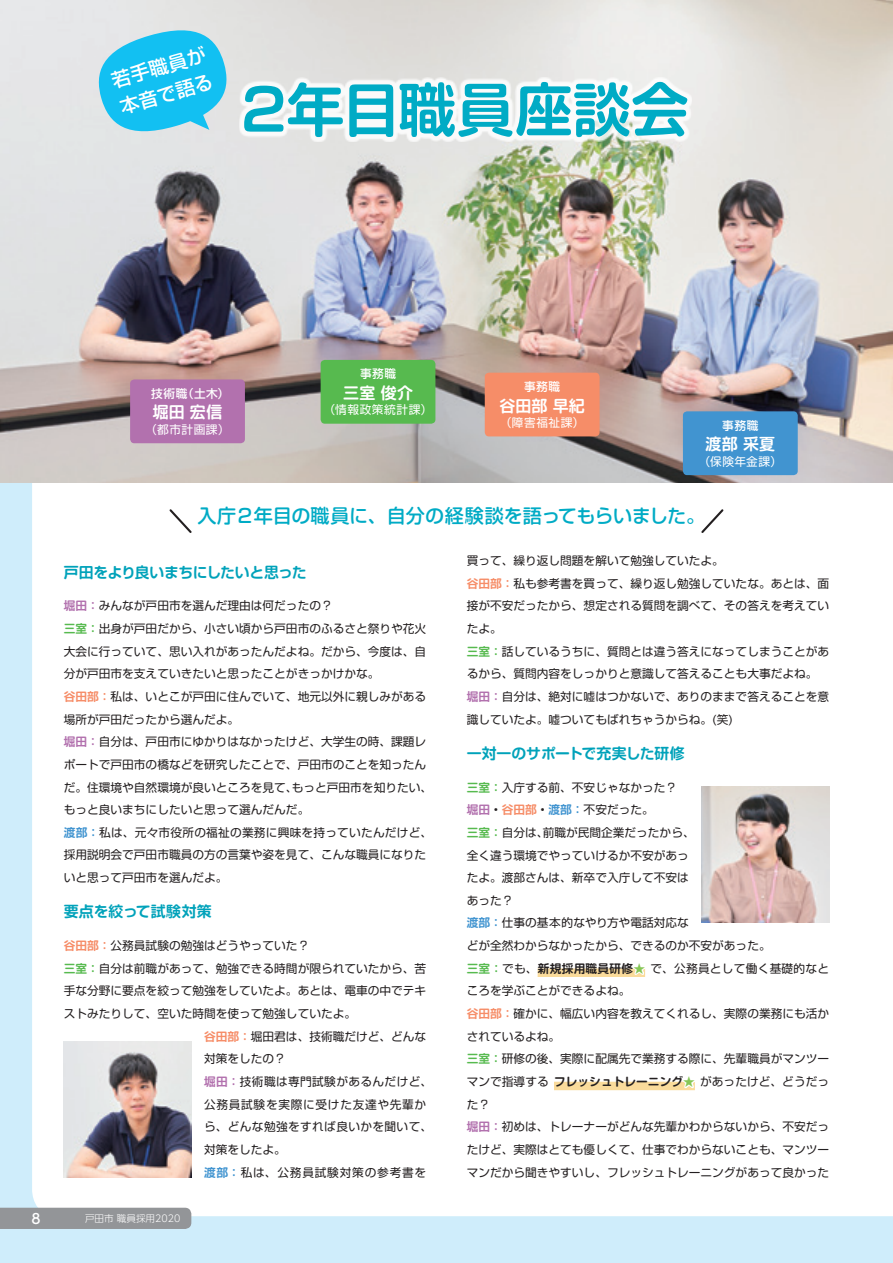
<style>
.page{position:relative;width:893px;height:1263px;background:#cfedfb}
.page>*{position:absolute;margin:0;border:0;box-sizing:border-box;transform-origin:0 0}
.t1{font:700 57.75px "Soft Go Std De";color:#00abc5}
.t2{font:500 19.2px "Soft Go Std";letter-spacing:-.02em;color:#00abc5}
.t3{font:500 19.2px/27.9px "Soft Go Std";color:#fff}
.t4{font:700 15.9px "Soft Go Std De";letter-spacing:.015em;color:#fff}
.t5{font:700 14.85px "Soft Go Std De";letter-spacing:-.035em;color:#00a2ba}
.t6{font:700 14.85px "Soft Go Std De";letter-spacing:-.015em;color:#00a2ba}
.t7{font:700 14.85px "Soft Go Std De";letter-spacing:.01em;color:#00a2ba}
.t8{font:500 13.8px "UD Shin Go Pro";color:#fff}
.t9{font:11.7px/22.6px "Soft Go Std";color:#231f20}
.t10{font:11.7px "Soft Go Std";letter-spacing:.03em;color:#231f20}
.t11{font:11.7px "Soft Go Std";letter-spacing:.045em;color:#fff}
.t12{font:11.7px "Soft Go Std";letter-spacing:.06em;color:#231f20}
.t13{font:11.7px "Soft Go Std";letter-spacing:.065em;color:#231f20}
.t14{font:500 11.7px "Soft Go Std";letter-spacing:.04em;color:#fff}
.t15{font:300 9.6px "UD Shin Go Pro";color:#fff}
.s1{font-family:"Soft Go Std De";font-weight:700;color:#b271ae}
.s2{font-family:"Soft Go Std De";font-weight:700;color:#57ba4f}
.s3{font-family:"Soft Go Std De";font-weight:700;color:#f68d68}
.s4{font-family:"Soft Go Std De";font-weight:700;color:#4194d0}
.s5{font-family:"Soft Go Std De";font-weight:700}
.s6{color:#86c656}
</style>
<div class="page">
<div style="left:32px;top:483px;width:861px;height:733px;background:#fff"></div>
<div style="left:0;top:1208px;width:191px;height:21px;background:#939598"></div>
<div style="left:538px;top:968px;width:107px;height:9px;background:#fadb9b"></div>
<div style="left:554px;top:1082px;width:141px;height:8px;background:#fadb9b"></div>
<svg style="left:626px;top:960px;width:26px;height:20px"></svg>
<svg style="left:676px;top:1073px;width:26px;height:20px"></svg>
<img style="left:0;top:0;width:893px;height:483px">
<div style="left:240px;top:77px;width:452px;height:65px;background:#fff"></div>
<div style="left:321px;top:360px;width:114px;height:64px;background:#57ba4f;border-radius:4px"></div>
<div style="left:485px;top:373px;width:115px;height:63px;background:#f68d68;border-radius:4px"></div>
<div style="left:683px;top:411px;width:115px;height:64px;background:#4194d0;border-radius:4px"></div>
<div style="left:130px;top:379px;width:115px;height:64px;background:#b271ae;border-radius:4px"></div>
<img style="left:64px;top:1042px;width:127px;height:136px">
<img style="left:702px;top:787px;width:127px;height:136px">
<svg style="left:94px;top:21px;width:137px;height:119px;background:#60cded"></svg>
<svg style="left:168px;top:507px;width:26px;height:28px"></svg>
<svg style="left:699px;top:507px;width:26px;height:28px"></svg>
<h2 class="t3" style="left:108px;top:66px;width:99px;rotate:-16deg">若手職員が本音で語る</h2>
<h1 class="t1" style="left:241px;top:69px;width:450px">2年目職員座談会</h1>
<p class="t14" style="left:151px;top:385px;width:79px">技術職（土木）</p>
<h3 class="t4" style="left:153px;top:401px;width:71px">堀田 宏信</h3>
<p class="t11" style="left:146px;top:421px;width:85px">（都市計画課）</p>
<p class="t14" style="left:360px;top:365px;width:38px">事務職</p>
<h3 class="t4" style="left:343px;top:382px;width:71px">三室 俊介</h3>
<p class="t11" style="left:324px;top:401px;width:110px">（情報政策統計課）</p>
<p class="t14" style="left:524px;top:378px;width:38px">事務職</p>
<h3 class="t4" style="left:499px;top:394px;width:87px">谷田部 早紀</h3>
<p class="t11" style="left:500px;top:414px;width:86px">（障害福祉課）</p>
<p class="t14" style="left:722px;top:417px;width:38px">事務職</p>
<h3 class="t4" style="left:705px;top:433px;width:71px">渡部 采夏</h3>
<p class="t11" style="left:699px;top:453px;width:85px">（保険年金課）</p>
<h2 class="t2" style="left:197px;top:502px;width:509px">入庁２年目の職員に、自分の経験談を語ってもらいました。</h2>
<p class="t5" style="left:64px;top:561px;width:244px">戸田をより良いまちにしたいと思った</p>
<p class="t9" style="left:64px;top:594px;width:370px"><span class="s1">堀田：</span>みんなが戸田市を選んだ理由は何だったの？<br><span class="s2">三室：</span>出身が戸田だから、小さい頃から戸田市のふるさと祭りや花火大会に行っていて、思い入れがあったんだよね。だから、今度は、自分が戸田市を支えていきたいと思ったことがきっかけかな。<br><span class="s3">谷田部：</span>私は、いとこが戸田に住んでいて、地元以外に親しみがある場所が戸田だったから選んだよ。<br><span class="s1">堀田：</span>自分は、戸田市にゆかりはなかったけど、大学生の時、課題レポートで戸田市の橋などを研究したことで、戸田市のことを知ったんだ。住環境や自然環境が良いところを見て、もっと戸田市を知りたい、もっと良いまちにしたいと思って選んだんだ。<br><span class="s4">渡部：</span>私は、元々市役所の福祉の業務に興味を持っていたんだけど、採用説明会で戸田市職員の方の言葉や姿を見て、こんな職員になりたいと思って戸田市を選んだよ。</p>
<p class="t7" style="left:64px;top:901px;width:150px">要点を絞って試験対策</p>
<p class="t9" style="left:64px;top:933px;width:247px"><span class="s3">谷田部：</span>公務員試験の勉強はどうやっていた？</p>
<p class="t9" style="left:64px;top:956px;width:364px"><span class="s2">三室：</span>自分は前職があって、勉強できる時間が限られていたから、苦</p>
<p class="t9" style="left:64px;top:979px;width:364px">手な分野に要点を絞って勉強をしていたよ。あとは、電車の中でテキ</p>
<p class="t9" style="left:64px;top:1001px;width:294px">ストみたりして、空いた時間を使って勉強していたよ。</p>
<p class="t9" style="left:204px;top:1024px;width:224px"><span class="s3">谷田部：</span>堀田君は、技術職だけど、どんな</p>
<p class="t9" style="left:204px;top:1046px;width:83px">対策をしたの？</p>
<p class="t10" style="left:204px;top:1073px;width:229px"><span class="s1">堀田：</span>技術職は専門試験があるんだけど、</p>
<p class="t12" style="left:204px;top:1096px;width:224px">公務員試験を実際に受けた友達や先輩か</p>
<p class="t10" style="left:204px;top:1118px;width:229px">ら、どんな勉強をすれば良いかを聞いて、</p>
<p class="t9" style="left:204px;top:1137px;width:83px">対策をしたよ。</p>
<p class="t13" style="left:204px;top:1164px;width:224px"><span class="s4">渡部：</span>私は、公務員試験対策の参考書を</p>
<p class="t8" style="left:32px;top:1207px;width:11px">8</p>
<p class="t15" style="left:85px;top:1210px;width:97px">戸田市 職員採用2020</p>
<p class="t9" style="left:467px;top:548px;width:364px">買って、繰り返し問題を解いて勉強していたよ。<br><span class="s3">谷田部：</span>私も参考書を買って、繰り返し勉強していたな。あとは、面接が不安だったから、想定される質問を調べて、その答えを考えていたよ。<br><span class="s2">三室：</span>話しているうちに、質問とは違う答えになってしまうことがあるから、質問内容をしっかりと意識して答えることも大事だよね。<span class="s1">堀田：</span>自分は、絶対に嘘はつかないで、ありのままで答えることを意識していたよ。嘘ついてもばれちゃうからね。(笑)</p>
<p class="t6" style="left:467px;top:743px;width:220px">一対一のサポートで充実した研修</p>
<p class="t9" style="left:467px;top:775px;width:364px"><span class="s2">三室：</span>入庁する前、不安じゃなかった？<br><span class="s1">堀田</span><span class="s5">・</span><span class="s3">谷田部</span><span class="s5">・</span><span class="s4">渡部：</span>不安だった。<br><span class="s2">三室：</span>自分は、前職が民間企業だったから、<br>全く違う環境でやっていけるか不安があっ<br>たよ。渡部さんは、新卒で入庁して不安は<br>あった？<br><span class="s4">渡部：</span>仕事の基本的なやり方や電話対応な<br>どが全然わからなかったから、できるのか不安があった。<br><span class="s2">三室：</span>でも、<span class="s5">新規採用職員研修</span><span class="s6">★</span> で、公務員として働く基礎的なところを学ぶことができるよね。<br><span class="s3">谷田部：</span>確かに、幅広い内容を教えてくれるし、実際の業務にも活かされているよね。<br><span class="s2">三室：</span>研修の後、実際に配属先で業務する際に、先輩職員がマンツーマンで指導する <span class="s5">フレッシュトレーニング</span><span class="s6">★</span> があったけど、どうだった？<br><span class="s1">堀田：</span>初めは、トレーナーがどんな先輩かわからないから、不安だったけど、実際はとても優しくて、仕事でわからないことも、マンツーマンだから聞きやすいし、フレッシュトレーニングがあって良かった</p>
</div>
